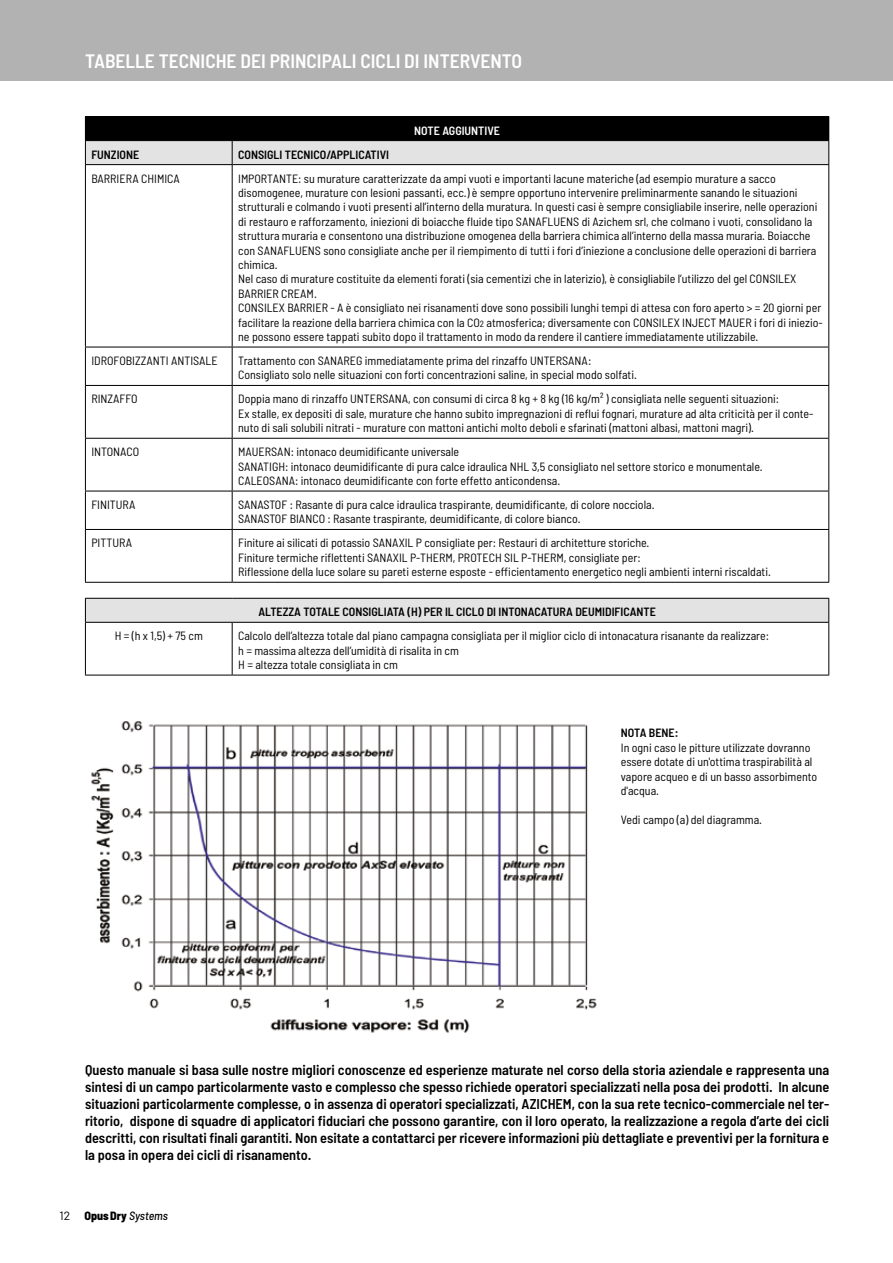
<style>
.page{position:relative;width:893px;height:1263px;background:#fff}
.page>*{position:absolute;margin:0;border:0;box-sizing:border-box;transform-origin:0 0}
.t1{font:600 semi-condensed 19.5px "Barlow";color:#fff}
.t2{font:600 semi-condensed 14.25px/17.1px "Barlow";color:#000;text-align:justify}
.t3{font:semi-condensed 12px/14.4px "Barlow";color:#000}
.t4{font:600 semi-condensed 12px "Barlow";color:#000}
.t5{font:800 semi-condensed 12px "Barlow";color:#000}
.t6{font:600 semi-condensed 12px "Barlow";color:#fff}
.s1{font-size:9px}
.s2{font-weight:400;font-stretch:normal}
.s3{font-weight:500;font-style:italic}
</style>
<div class="page">
<div style="left:0;top:0;width:893px;height:81px;background:#b3b2b2"></div>
<hr style="left:85px;top:116px;width:147px;height:1px;background:#000">
<hr style="left:232px;top:116px;width:597px;height:1px;background:#000">
<svg style="left:85px;top:117px;width:744px;height:47px;background:#6d6d6d"></svg>
<hr style="left:85px;top:164px;width:147px;height:1px;background:#000">
<hr style="left:85px;top:165px;width:1px;height:182px;background:#000">
<hr style="left:232px;top:164px;width:597px;height:1px;background:#000">
<hr style="left:232px;top:165px;width:1px;height:182px;background:#000">
<hr style="left:828px;top:165px;width:1px;height:182px;background:#000">
<hr style="left:85px;top:347px;width:147px;height:1px;background:#000">
<hr style="left:85px;top:347px;width:1px;height:38px;background:#000">
<hr style="left:232px;top:347px;width:597px;height:1px;background:#000">
<hr style="left:232px;top:347px;width:1px;height:38px;background:#000">
<hr style="left:828px;top:347px;width:1px;height:38px;background:#000">
<hr style="left:85px;top:385px;width:147px;height:1px;background:#000">
<hr style="left:85px;top:386px;width:1px;height:52px;background:#000">
<hr style="left:232px;top:385px;width:597px;height:1px;background:#000">
<hr style="left:232px;top:386px;width:1px;height:52px;background:#000">
<hr style="left:828px;top:386px;width:1px;height:52px;background:#000">
<hr style="left:85px;top:438px;width:147px;height:1px;background:#000">
<hr style="left:85px;top:439px;width:1px;height:52px;background:#000">
<hr style="left:232px;top:438px;width:597px;height:1px;background:#000">
<hr style="left:232px;top:439px;width:1px;height:52px;background:#000">
<hr style="left:828px;top:439px;width:1px;height:52px;background:#000">
<hr style="left:85px;top:491px;width:147px;height:1px;background:#000">
<hr style="left:85px;top:491px;width:1px;height:38px;background:#000">
<hr style="left:232px;top:491px;width:597px;height:1px;background:#000">
<hr style="left:232px;top:491px;width:1px;height:38px;background:#000">
<hr style="left:828px;top:491px;width:1px;height:38px;background:#000">
<hr style="left:85px;top:529px;width:147px;height:1px;background:#000">
<hr style="left:85px;top:530px;width:1px;height:52px;background:#000">
<hr style="left:232px;top:529px;width:597px;height:1px;background:#000">
<hr style="left:232px;top:530px;width:1px;height:52px;background:#000">
<hr style="left:828px;top:530px;width:1px;height:52px;background:#000">
<hr style="left:85px;top:582px;width:147px;height:1px;background:#000">
<hr style="left:232px;top:582px;width:597px;height:1px;background:#000">
<div style="left:85px;top:598px;width:744px;height:24px;background:#e3e3e3"></div>
<hr style="left:85px;top:598px;width:147px;height:1px;background:#000">
<svg style="left:85px;top:599px;width:1px;height:23px"></svg>
<hr style="left:232px;top:598px;width:597px;height:1px;background:#000">
<svg style="left:828px;top:599px;width:1px;height:23px"></svg>
<hr style="left:85px;top:622px;width:147px;height:1px;background:#000">
<hr style="left:85px;top:623px;width:1px;height:52px;background:#000">
<hr style="left:232px;top:622px;width:597px;height:1px;background:#000">
<hr style="left:232px;top:623px;width:1px;height:52px;background:#000">
<hr style="left:828px;top:623px;width:1px;height:52px;background:#000">
<hr style="left:85px;top:675px;width:147px;height:1px;background:#000">
<hr style="left:232px;top:675px;width:597px;height:1px;background:#000">
<img style="left:91px;top:721px;width:506px;height:312px">
<h1 class="t1" style="left:85px;top:49px;width:438px">TABELLE TECNICHE DEI PRINCIPALI CICLI DI INTERVENTO</h1>
<p class="t6" style="left:414px;top:123px;width:87px">NOTE AGGIUNTIVE</p>
<p class="t4" style="left:91px;top:147px;width:49px">FUNZIONE</p>
<p class="t4" style="left:238px;top:147px;width:152px">CONSIGLI TECNICO/APPLICATIVI</p>
<p class="t3" style="left:91px;top:171px;width:90px">BARRIERA CHIMICA</p>
<p class="t3" style="left:238px;top:171px;width:586px">IMPORTANTE: su murature caratterizzate da ampi vuoti e importanti lacune materiche (ad esempio murature a sacco disomogenee, murature con lesioni passanti, ecc.) è sempre opportuno intervenire preliminarmente sanando le situazioni strutturali e colmando i vuoti presenti all’interno della muratura. In questi casi è sempre consigliabile inserire, nelle operazioni di restauro e rafforzamento, iniezioni di boiacche fluide tipo SANAFLUENS di Azichem srl, che colmano i vuoti, consolidano la struttura muraria e consentono una distribuzione omogenea della barriera chimica all’interno della massa muraria. Boiacche con SANAFLUENS sono consigliate anche per il riempimento di tutti i fori d’iniezione a conclusione delle operazioni di barriera chimica.<br>Nel caso di murature costituite da elementi forati (sia cementizi che in laterizio), è consigliabile l’utilizzo del gel CONSILEX BARRIER CREAM.<br>CONSILEX BARRIER - A è consigliato nei risanamenti dove sono possibili lunghi tempi di attesa con foro aperto &gt; = 20 giorni per facilitare la reazione della barriera chimica con la CO<span class="s1">2</span> atmosferica; diversamente con CONSILEX INJECT MAUER i fori di iniezio&shy;ne possono essere tappati subito dopo il trattamento in modo da rendere il cantiere immediatamente utilizzabile.</p>
<p class="t3" style="left:91px;top:353px;width:128px">IDROFOBIZZANTI ANTISALE</p>
<p class="t3" style="left:238px;top:353px;width:400px">Trattamento con SANAREG immediatamente prima del rinzaffo UNTERSANA:<br>Consigliato solo nelle situazioni con forti concentrazioni saline, in special modo solfati.</p>
<p class="t3" style="left:91px;top:392px;width:48px">RINZAFFO</p>
<p class="t3" style="left:238px;top:392px;width:577px">Doppia mano di rinzaffo UNTERSANA, con consumi di circa 8 kg + 8 kg (16 kg/m² ) consigliata nelle seguenti situazioni:<br>Ex stalle, ex depositi di sale, murature che hanno subito impregnazioni di reflui fognari, murature ad alta criticità per il conte&shy;nuto di sali solubili nitrati - murature con mattoni antichi molto deboli e sfarinati (mattoni albasi, mattoni magri).</p>
<p class="t3" style="left:91px;top:444px;width:49px">INTONACO</p>
<p class="t3" style="left:238px;top:444px;width:526px">MAUERSAN: intonaco deumidificante universale<br>SANATIGH: intonaco deumidificante di pura calce idraulica NHL 3,5 consigliato nel settore storico e monumentale.<br>CALEOSANA: intonaco deumidificante con forte effetto anticondensa.</p>
<p class="t3" style="left:91px;top:497px;width:46px">FINITURA</p>
<p class="t3" style="left:238px;top:497px;width:418px">SANASTOF : Rasante di pura calce idraulica traspirante, deumidificante, di colore nocciola.<br>SANASTOF BIANCO : Rasante traspirante, deumidificante, di colore bianco.</p>
<p class="t3" style="left:91px;top:536px;width:42px">PITTURA</p>
<p class="t3" style="left:238px;top:536px;width:534px">Finiture ai silicati di potassio SANAXIL P consigliate per: Restauri di architetture storiche.<br>Finiture termiche riflettenti SANAXIL P-THERM, PROTECH SIL P-THERM, consigliate per:<br>Riflessione della luce solare su pareti esterne esposte - efficientamento energetico negli ambienti interni riscaldati.</p>
<p class="t4" style="left:258px;top:604px;width:399px">ALTEZZA TOTALE CONSIGLIATA (H) PER IL CICLO DI INTONACATURA DEUMIDIFICANTE</p>
<p class="t3" style="left:115px;top:628px;width:90px">H = (h x 1,5) + 75 cm</p>
<p class="t3" style="left:238px;top:628px;width:532px">Calcolo dell’altezza totale dal piano campagna consigliata per il miglior ciclo di intonacatura risanante da realizzare: h = massima altezza dell’umidità di risalita in cm<br>H = altezza totale consigliata in cm</p>
<p class="t4" style="left:621px;top:726px;width:59px">NOTA BENE:</p>
<p class="t3" style="left:621px;top:740px;width:198px">In ogni caso le pitture utilizzate dovranno essere dotate di un'ottima traspirabilità al vapore acqueo e di un basso assorbimento d'acqua.</p>
<p class="t3" style="left:621px;top:812px;width:143px">Vedi campo (a) del diagramma.</p>
<p class="t2" style="left:85px;top:1060px;width:746px">Questo manuale si basa sulle nostre migliori conoscenze ed esperienze maturate nel corso della storia aziendale e rappresenta una sintesi di un campo particolarmente vasto e complesso che spesso richiede operatori specializzati nella posa dei prodotti. In alcune situazioni particolarmente complesse, o in assenza di operatori specializzati, AZICHEM, con la sua rete tecnico-commerciale nel ter&shy;ritorio, dispone di squadre di applicatori fiduciari che possono garantire, con il loro operato, la realizzazione a regola d’arte dei cicli descritti, con risultati finali garantiti. Non esitate a contattarci per ricevere informazioni più dettagliate e preventivi per la fornitura e la posa in opera dei cicli di risanamento.</p>
<p class="t5" style="left:60px;top:1208px;width:110px"><span class="s2">12</span> OpusDry <span class="s3">Systems</span></p>
</div>
